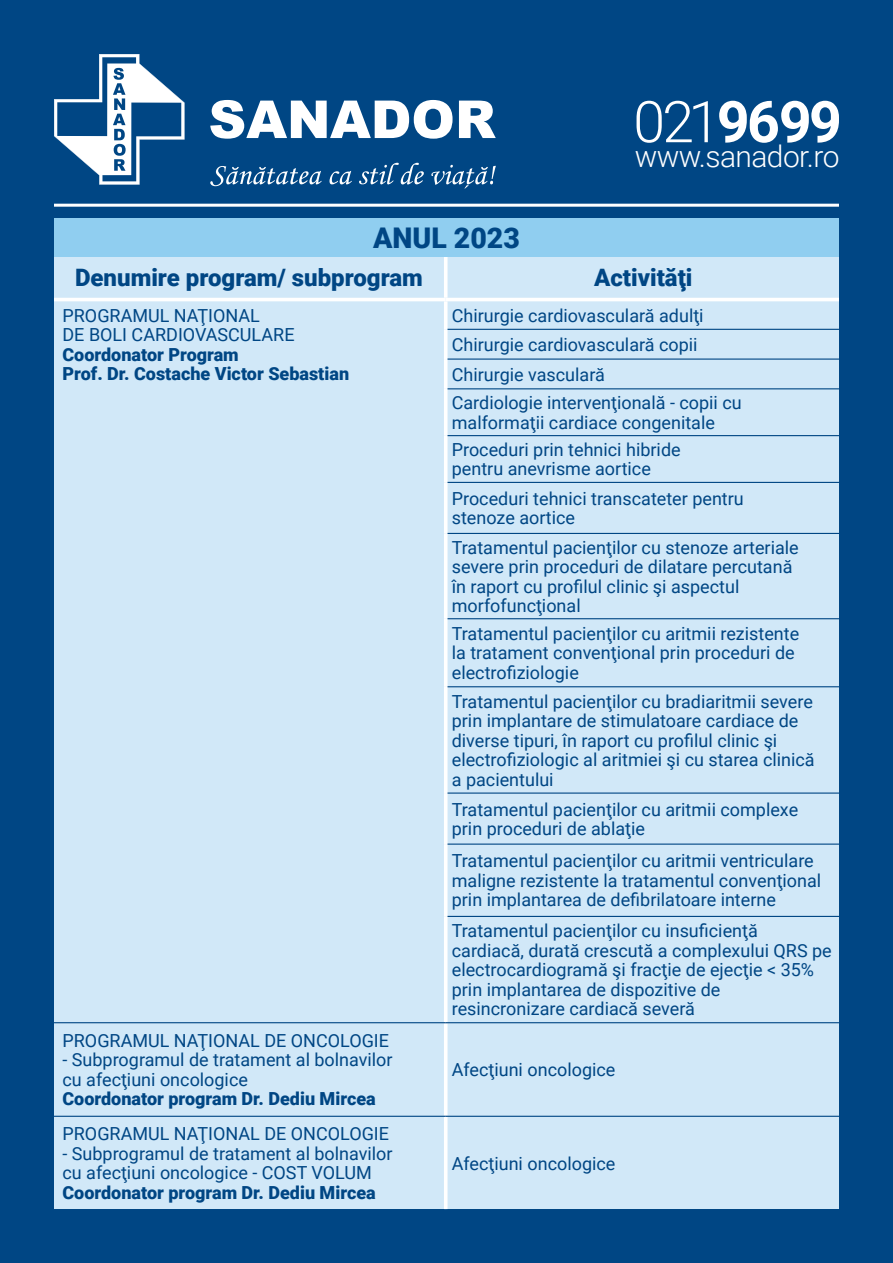
<style>
.page{position:relative;width:893px;height:1263px;background:#004684}
.page>*{position:absolute;margin:0;border:0;box-sizing:border-box;transform-origin:0 0}
.t1{font:700 57.6px "Roboto";color:#fff}
.t2{font:300 30px "Roboto";letter-spacing:-.02em;color:#fff}
.t3{font:900 28.5px "Roboto";color:#004684}
.t4{font:900 24px "Roboto";color:#004684}
.t5{font:18px/19.5px "Roboto";color:#004684}
.t6{font:900 18px/19.5px "Roboto";color:#004684}
.s1{font-weight:300}
</style>
<div class="page">
<hr style="left:54px;top:204px;width:785px;height:3px;background:#fff">
<svg style="left:54px;top:54px;width:131px;height:131px"></svg>
<svg style="left:210px;top:100px;width:243px;height:39px"></svg>
<svg style="left:459px;top:101px;width:37px;height:37px"></svg>
<svg style="left:210px;top:163px;width:286px;height:26px"></svg>
<div style="left:54px;top:219px;width:785px;height:990px;background:#d1e8f8"></div>
<div style="left:54px;top:219px;width:785px;height:38px;background:#90cef0"></div>
<svg style="left:444px;top:257px;width:4px;height:41px"></svg>
<svg style="left:444px;top:301px;width:4px;height:28px"></svg>
<svg style="left:444px;top:329px;width:4px;height:30px"></svg>
<svg style="left:444px;top:359px;width:4px;height:30px"></svg>
<svg style="left:444px;top:389px;width:4px;height:47px"></svg>
<svg style="left:444px;top:436px;width:4px;height:46px"></svg>
<svg style="left:444px;top:482px;width:4px;height:51px"></svg>
<svg style="left:444px;top:533px;width:4px;height:86px"></svg>
<svg style="left:444px;top:619px;width:4px;height:68px"></svg>
<svg style="left:444px;top:687px;width:4px;height:106px"></svg>
<svg style="left:444px;top:793px;width:4px;height:51px"></svg>
<svg style="left:444px;top:844px;width:4px;height:72px"></svg>
<svg style="left:444px;top:916px;width:4px;height:106px"></svg>
<svg style="left:444px;top:1023px;width:4px;height:93px"></svg>
<svg style="left:444px;top:1117px;width:4px;height:92px"></svg>
<hr style="left:54px;top:298px;width:392px;height:3px;background:#fff">
<hr style="left:446px;top:298px;width:393px;height:3px;background:#fff">
<hr style="left:448px;top:329px;width:391px;height:1px;background:#004684">
<hr style="left:448px;top:358px;width:391px;height:2px;background:#004684">
<hr style="left:448px;top:388px;width:391px;height:1px;background:#004684">
<hr style="left:448px;top:435px;width:391px;height:1px;background:#004684">
<hr style="left:448px;top:482px;width:391px;height:1px;background:#004684">
<hr style="left:448px;top:533px;width:391px;height:1px;background:#004684">
<hr style="left:448px;top:618px;width:391px;height:1px;background:#004684">
<hr style="left:448px;top:686px;width:391px;height:1px;background:#004684">
<hr style="left:448px;top:792px;width:391px;height:2px;background:#004684">
<hr style="left:448px;top:843px;width:391px;height:2px;background:#004684">
<hr style="left:448px;top:916px;width:391px;height:1px;background:#004684">
<hr style="left:54px;top:1022px;width:392px;height:1px;background:#004684">
<hr style="left:446px;top:1022px;width:393px;height:1px;background:#004684">
<hr style="left:54px;top:1116px;width:392px;height:1px;background:#004684">
<hr style="left:446px;top:1116px;width:393px;height:1px;background:#004684">
<h1 class="t1" style="left:633px;top:81px;width:210px"><span class="s1">021</span>9699</h1>
<h2 class="t2" style="left:635px;top:135px;width:206px">www.sanador.ro</h2>
<h3 class="t3" style="left:373px;top:217px;width:148px">ANUL 2023</h3>
<h3 class="t4" style="left:75px;top:261px;width:349px">Denumire program/ subprogram</h3>
<h3 class="t4" style="left:594px;top:261px;width:100px">Activităţi</h3>
<p class="t5" style="left:63px;top:305px;width:234px">PROGRAMUL NAŢIONAL<br>DE BOLI CARDIOVASCULARE</p>
<p class="t6" style="left:63px;top:344px;width:288px">Coordonator Program<br>Prof. Dr. Costache Victor Sebastian</p>
<p class="t5" style="left:452px;top:300px;width:291px;line-height:29.1px">Chirurgie cardiovasculară adulţi<br>Chirurgie cardiovasculară copii<br>Chirurgie vasculară<br>Cardiologie intervenţională - copii cu</p>
<p class="t5" style="left:452px;top:408px;width:265px;line-height:27.3px">malformaţii cardiace congenitale<br>Proceduri prin tehnici hibride</p>
<p class="t5" style="left:452px;top:454px;width:294px;line-height:29.4px">pentru anevrisme aortice<br>Proceduri tehnici transcateter pentru</p>
<p class="t5" style="left:452px;top:503px;width:348px;line-height:29.1px">stenoze aortice<br>Tratamentul pacienţilor cu stenoze arteriale</p>
<p class="t5" style="left:452px;top:556px;width:342px">severe prin proceduri de dilatare percutană în raport cu profilul clinic şi aspectul morfofuncţional</p>
<p class="t5" style="left:452px;top:623px;width:349px">Tratamentul pacienţilor cu aritmii rezistente la tratament convenţional prin proceduri de electrofiziologie</p>
<p class="t5" style="left:452px;top:691px;width:364px">Tratamentul pacienţilor cu bradiaritmii severe prin implantare de stimulatoare cardiace de diverse tipuri, în raport cu profilul clinic şi electrofiziologic al aritmiei şi cu starea clinică a pacientului</p>
<p class="t5" style="left:452px;top:799px;width:348px">Tratamentul pacienţilor cu aritmii complexe prin proceduri de ablaţie</p>
<p class="t5" style="left:452px;top:851px;width:371px">Tratamentul pacienţilor cu aritmii ventriculare maligne rezistente la tratamentul convenţional prin implantarea de defibrilatoare interne</p>
<p class="t5" style="left:452px;top:920px;width:381px">Tratamentul pacienţilor cu insuficienţă cardiacă, durată crescută a complexului QRS pe electrocardiogramă şi fracţie de ejecţie &lt; 35% prin implantarea de dispozitive de resincronizare cardiacă severă</p>
<p class="t5" style="left:63px;top:1030px;width:328px">PROGRAMUL NAŢIONAL DE ONCOLOGIE</p>
<p class="t5" style="left:63px;top:1049px;width:332px">- Subprogramul de tratament al bolnavilor cu afecţiuni oncologice</p>
<p class="t6" style="left:63px;top:1088px;width:315px">Coordonator program Dr. Dediu Mircea</p>
<p class="t5" style="left:63px;top:1123px;width:328px">PROGRAMUL NAŢIONAL DE ONCOLOGIE</p>
<p class="t5" style="left:63px;top:1143px;width:332px">- Subprogramul de tratament al bolnavilor cu afecţiuni oncologice - COST VOLUM</p>
<p class="t6" style="left:63px;top:1182px;width:315px">Coordonator program Dr. Dediu Mircea</p>
<p class="t5" style="left:452px;top:1059px;width:165px">Afecţiuni oncologice</p>
<p class="t5" style="left:452px;top:1153px;width:165px">Afecţiuni oncologice</p>
</div>
